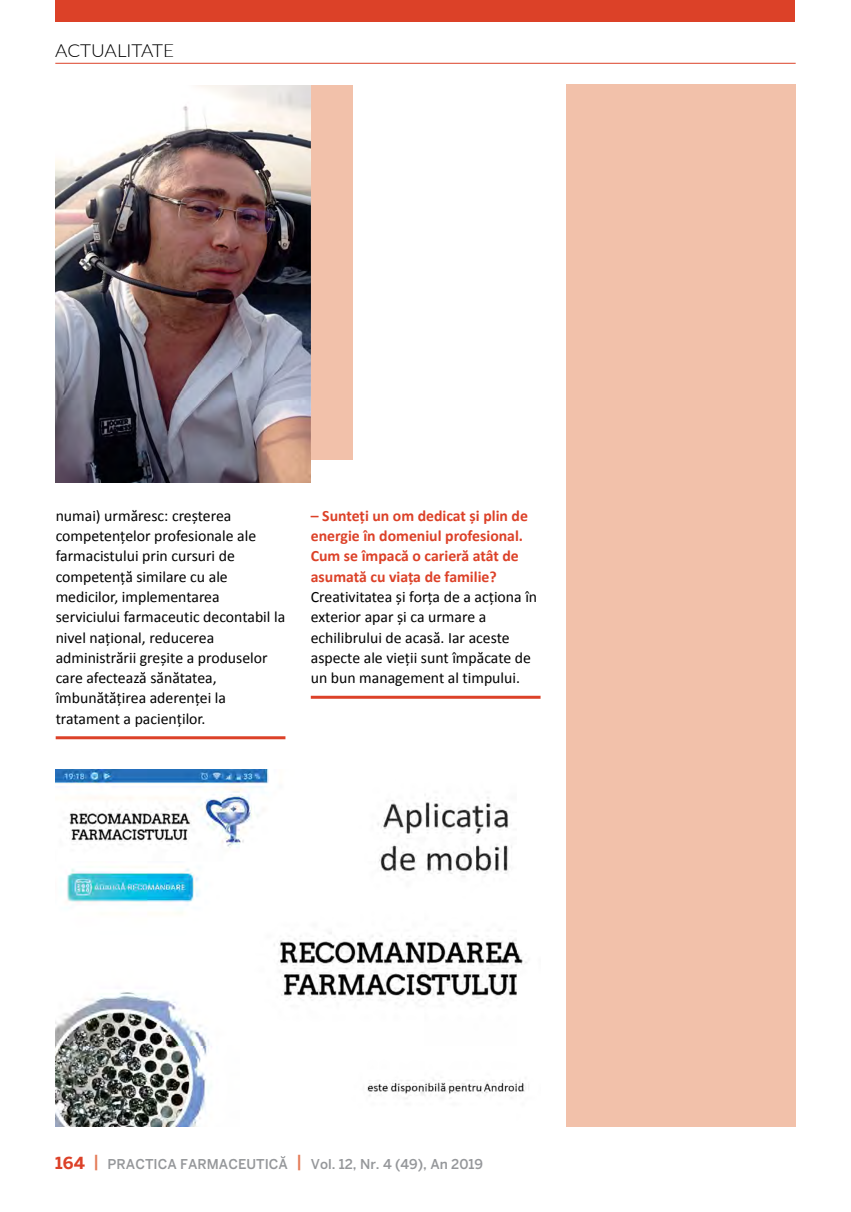
<style>
.page{position:relative;width:851px;height:1212px;background:#fff}
.page>*{position:absolute;margin:0;border:0;box-sizing:border-box;transform-origin:0 0}
.t1{font:300 18px "Lato";color:#000;scale:1.05 1}
.t2{font:15.75px/20.2px "Calibri";color:#000}
.t3{font:700 15.75px/20.2px "Calibri";color:#dc4128}
.t4{font:13.5px "Benton Sans Medium ROM";color:#95979a}
.s1{font-family:"Benton Sans Bold ROM";font-weight:700;font-size:16.5px;color:#dc4128}
.s2{font-size:16.5px;color:#e47b57}
</style>
<div class="page">
<div style="left:56px;top:0;width:739px;height:22px;background:#dc4128"></div>
<div style="left:55px;top:85px;width:298px;height:374px;background:#f2c1aa"></div>
<hr style="left:55px;top:63px;width:740px;height:1px;background:#dc4128">
<div style="left:566px;top:84px;width:229px;height:1043px;background:#f2c1aa"></div>
<img style="left:55px;top:770px;width:472px;height:357px">
<hr style="left:56px;top:736px;width:229px;height:3px;background:#dc4128">
<hr style="left:311px;top:696px;width:229px;height:3px;background:#dc4128">
<img style="left:56px;top:85px;width:255px;height:398px">
<p class="t1" style="left:55px;top:38px;width:115px">ACTUALITATE</p>
<p class="t2" style="left:56px;top:505px;width:231px">numai) urmăresc: creşterea competenţelor profesionale ale farmacistului prin cursuri de competenţă similare cu ale medicilor, implementarea serviciului farmaceutic decontabil la nivel naţional, reducerea administrării greşite a produselor care afectează sănătatea, îmbunătăţirea aderenţei la tratament a pacienţilor.</p>
<p class="t3" style="left:311px;top:505px;width:219px">– Sunteţi un om dedicat şi plin de energie în domeniul profesional.<br>Cum se împacă o carieră atât de asumată cu viaţa de familie?</p>
<p class="t2" style="left:311px;top:586px;width:228px">Creativitatea şi forţa de a acţiona în exterior apar şi ca urmare a echilibrului de acasă. Iar aceste aspecte ale vieţii sunt împăcate de un bun management al timpului.</p>
<p class="t4" style="left:55px;top:1155px;width:429px"><span class="s1">164</span> <span class="s2">|</span> PRACTICA FARMACEUTICĂ <span class="s2">|</span> Vol. 12, Nr. 4 (49), An 2019</p>
</div>
